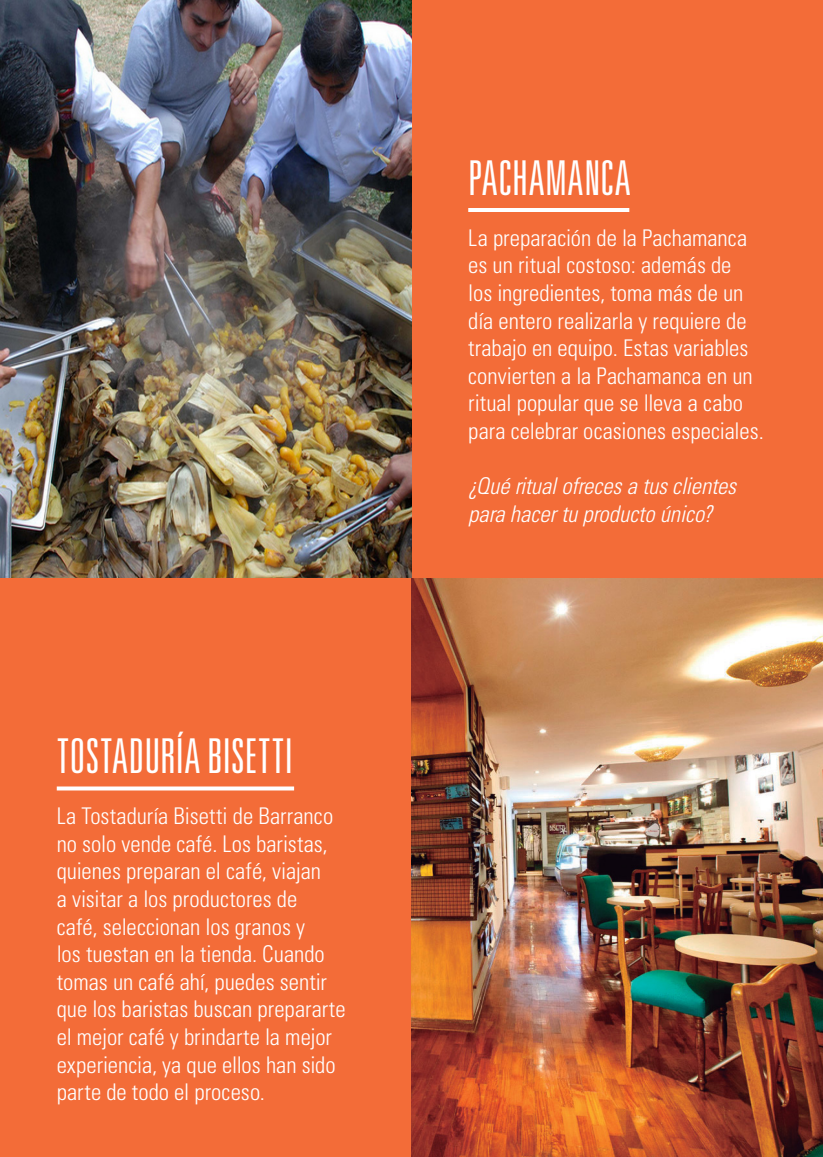
<style>
.page{position:relative;width:823px;height:1157px;background:#fff}
.page>*{position:absolute;margin:0;border:0;box-sizing:border-box;transform-origin:0 0}
.t1{font:300 ultra-condensed 48px "Univers LT Std";letter-spacing:.01em;color:#fff}
.t2{font:300 condensed 23px/27.6px "Univers LT Std";color:#fff}
.t3{font:italic 300 condensed 23px/27.6px "Univers LT Std";letter-spacing:-.005em;color:#fff}
</style>
<div class="page">
<div style="left:0;top:0;width:822px;height:578px;background:#f36c38"></div>
<img style="left:0;top:0;width:411px;height:578px">
<hr style="left:468px;top:208px;width:161px;height:4px;background:#fff">
<div style="left:0;top:578px;width:822px;height:579px;background:#f36c38"></div>
<img style="left:411px;top:578px;width:411px;height:579px">
<svg style="left:57px;top:786px;width:237px;height:4px"></svg>
<h1 class="t1" style="left:57px;top:731px;width:237px">TOSTADURÍA BISETTI</h1>
<p class="t2" style="left:57px;top:802px;width:290px">La Tostaduría Bisetti de Barranco no solo vende café. Los baristas, quienes preparan el café, viajan<br>a visitar a los productores de<br>café, seleccionan los granos y<br>los tuestan en la tienda. Cuando tomas un café ahí, puedes sentir que los baristas buscan prepararte el mejor café y brindarte la mejor experiencia, ya que ellos han sido parte de todo el proceso.</p>
<h1 class="t1" style="left:468px;top:153px;width:164px">PACHAMANCA</h1>
<p class="t2" style="left:468px;top:224px;width:297px">La preparación de la Pachamanca es un ritual costoso: además de<br>los ingredientes, toma más de un día entero realizarla y requiere de trabajo en equipo. Estas variables convierten a la Pachamanca en un ritual popular que se lleva a cabo para celebrar ocasiones especiales.</p>
<p class="t3" style="left:468px;top:472px;width:269px">¿Qué ritual ofreces a tus clientes para hacer tu producto único?</p>
</div>
